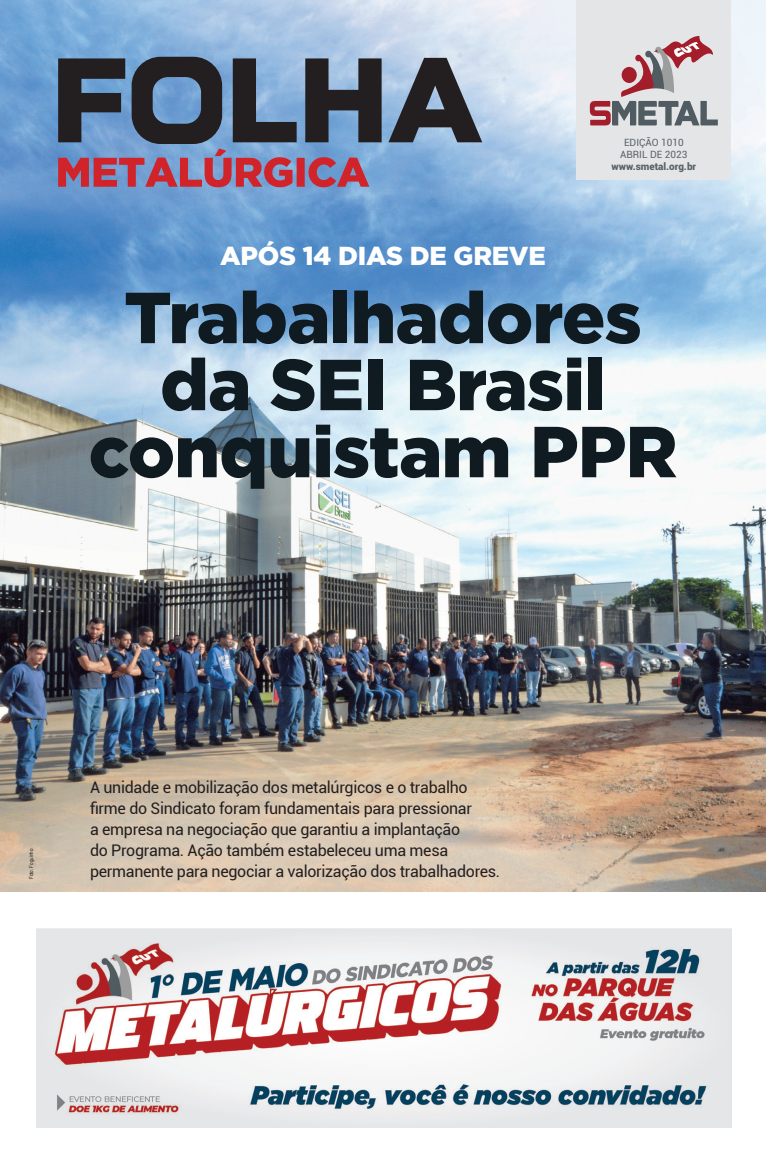
<style>
.page{position:relative;width:766px;height:1163px;background:#fff}
.page>*{position:absolute;margin:0;border:0;box-sizing:border-box;transform-origin:0 0}
.t1{font:900 72px/67px "Gotham";letter-spacing:-.01em;color:#101a21;text-align:center}
.t2{font:900 26px "Gotham";letter-spacing:-.01em;color:#fff}
.t3{font:16px/21px "Roboto";letter-spacing:-.02em;color:#231f20}
.t4{font:10px/12px "Roboto";color:#5a6368;text-align:center}
.t5{font:900 10px "Roboto";color:#5a6368}
.t6{font:5.5px "Arial Narrow";color:#231f20}
</style>
<div class="page">
<img style="left:0;top:0;width:765px;height:891px">
<svg style="left:388px;top:58px;width:94px;height:84px"></svg>
<svg style="left:58px;top:57px;width:323px;height:130px"></svg>
<div style="left:576px;top:0;width:154px;height:180px;background:#e4e5e7"></div>
<svg style="left:589px;top:36px;width:128px;height:89px"></svg>
<img style="left:36px;top:928px;width:695px;height:199px">
<p class="t2" style="left:220px;top:240px;width:327px">APÓS 14 DIAS DE GREVE</p>
<p class="t4" style="left:620px;top:136px;width:69px">EDIÇÃO 1010<br>ABRIL DE 2023</p>
<p class="t5" style="left:611px;top:159px;width:86px">www.smetal.org.br</p>
<p class="t1" style="left:124px;top:282px;width:519px">Trabalhadores</p>
<p class="t1" style="left:89px;top:349px;width:590px">da SEI Brasil conquistam PPR</p>
<p class="t6" style="left:27px;top:878px;width:32px;rotate:-90deg">Foto: Foguinho</p>
<p class="t3" style="left:90px;top:776px;width:411px">A unidade e mobilização dos metalúrgicos e o trabalho firme do Sindicato foram fundamentais para pressionar<br>a empresa na negociação que garantiu a implantação<br>do Programa. Ação também estabeleceu uma mesa permanente para negociar a valorização dos trabalhadores.</p>
</div>
